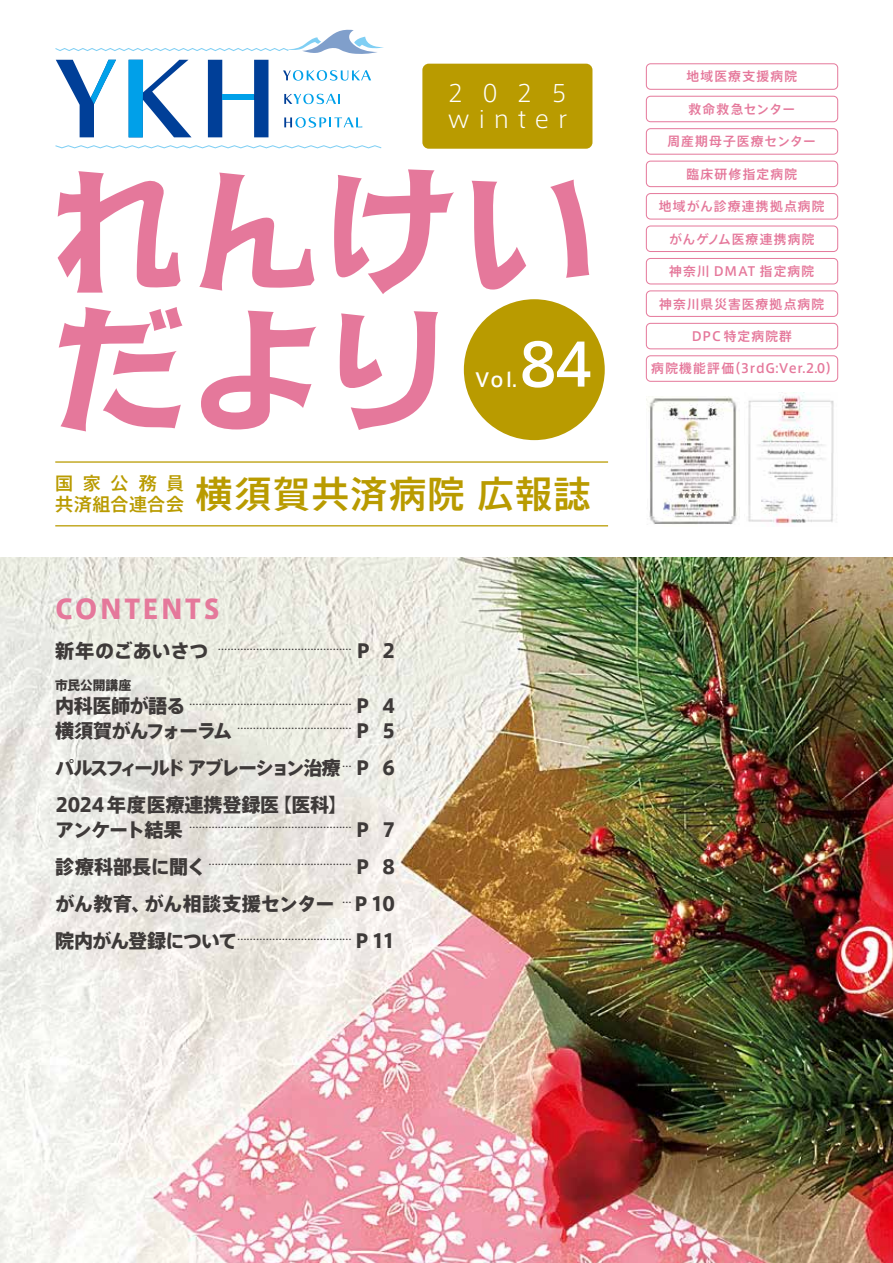
<style>
.page{position:relative;width:893px;height:1263px;background:#fff}
.page>*{position:absolute;margin:0;border:0;box-sizing:border-box;transform-origin:0 0}
.t1{font:127.5px/138.1px "R Pkango K 8";letter-spacing:.08em;color:#e5789b}
.t2{font:500 58.5px "Axis Std";color:#fff}
.t3{font:500 37.2px "Axis Std";letter-spacing:.035em;color:#b99b00}
.t4{font:800 26.55px "Axis Std";letter-spacing:.105em;color:#e5789b}
.t5{font:300 23.4px/26.5px "Axis Std";letter-spacing:.365em;color:#fff}
.t6{font:800 19.2px/37.2px "Axis Std";letter-spacing:-.055em;color:#3e3a39;text-align:justify}
.t7{font:800 19.2px/37.2px "Axis Std";letter-spacing:-.025em;color:#3e3a39}
.t8{font:500 19.2px "Axis Std";color:#fff}
.t9{font:500 18px "Axis Std";letter-spacing:.53em;color:#b99b00}
.t10{font:500 12.75px "Axis Std";letter-spacing:.09em;color:#e5789b}
.t11{font:500 12.75px "Axis Std";letter-spacing:.035em;color:#e5789b}
.t12{font:800 12.75px "Axis Std";letter-spacing:-.01em;color:#3e3a39}
.t13{font:800 9.6px "Axis Std";color:#3e3a39}
.s1{font-size:19.2px}
</style>
<div class="page">
<img style="left:0;top:557px;width:893px;height:706px">
<hr style="left:55px;top:461px;width:553px;height:2px;background:#b99b00">
<hr style="left:55px;top:525px;width:553px;height:1px;background:#b99b00">
<div style="left:422px;top:64px;width:170px;height:85px;background:#b99b00;border-radius:6px"></div>
<div style="left:646px;top:64px;width:192px;height:26px;border:1px solid #e5789b;border-radius:4px"></div>
<div style="left:646px;top:96px;width:192px;height:26px;border:1px solid #e5789b;border-radius:4px"></div>
<div style="left:646px;top:128px;width:192px;height:26px;border:1px solid #e5789b;border-radius:4px"></div>
<div style="left:646px;top:161px;width:192px;height:26px;border:1px solid #e5789b;border-radius:4px"></div>
<div style="left:646px;top:193px;width:192px;height:26px;border:1px solid #e5789b;border-radius:4px"></div>
<div style="left:646px;top:258px;width:192px;height:26px;border:1px solid #e5789b;border-radius:4px"></div>
<div style="left:646px;top:291px;width:192px;height:26px;border:1px solid #e5789b;border-radius:4px"></div>
<div style="left:646px;top:323px;width:192px;height:26px;border:1px solid #e5789b;border-radius:4px"></div>
<div style="left:646px;top:356px;width:192px;height:25px;border:1px solid #e5789b;border-radius:4px"></div>
<img style="left:646px;top:396px;width:91px;height:129px">
<img style="left:748px;top:393px;width:89px;height:132px">
<div style="left:464px;top:299px;width:141px;height:141px;background:#b99b00;border-radius:50%"></div>
<div style="left:646px;top:226px;width:192px;height:26px;border:1px solid #e5789b;border-radius:4px"></div>
<svg style="left:56px;top:60px;width:60px;height:77px"></svg>
<svg style="left:129px;top:60px;width:62px;height:77px"></svg>
<svg style="left:208px;top:60px;width:60px;height:77px"></svg>
<div style="left:222px;top:94px;width:32px;height:6px;background:#00a0e9"></div>
<svg style="left:55px;top:30px;width:329px;height:24px"></svg>
<svg style="left:55px;top:145px;width:326px;height:3px"></svg>
<svg style="left:283px;top:70px;width:88px;height:11px"></svg>
<svg style="left:284px;top:94px;width:56px;height:10px"></svg>
<svg style="left:284px;top:117px;width:78px;height:11px"></svg>
<h3 class="t5" style="left:448px;top:78px;width:121px">2025 winter</h3>
<h1 class="t1" style="left:55px;top:163px;width:540px">れんけいだより</h1>
<h2 class="t2" style="left:518px;top:320px;width:76px">84</h2>
<h3 class="t8" style="left:475px;top:365px;width:44px">Vol.</h3>
<h3 class="t9" style="left:55px;top:470px;width:130px">国家公務員</h3>
<h3 class="t3" style="left:55px;top:466px;width:537px"><sub>共済組合連合会</sub> 横須賀共済病院 広報誌</h3>
<h3 class="t4" style="left:55px;top:588px;width:166px">CONTENTS</h3>
<p class="t13" style="left:55px;top:641px;width:342px"><span class="s1">新年のごあいさつ</span> …………………………………… <span class="s1">P 2</span></p>
<p class="t12" style="left:55px;top:675px;width:77px">市民公開講座</p>
<p class="t13" style="left:55px;top:697px;width:342px"><span class="s1">内科医師が語る</span> …………………………………………… <span class="s1">P 4</span></p>
<h3 class="t6" style="left:55px;top:711px;width:342px">横須賀がんフォーラム <sup>………………………………</sup> P 5パルスフィールド アブレーション治療 <sup>…</sup> P 6<br>2024年度医療連携登録医【医科】</h3>
<p class="t13" style="left:55px;top:820px;width:342px"><span class="s1">アンケート結果</span> …………………………………………… <span class="s1">P 7</span></p>
<p class="t13" style="left:55px;top:857px;width:342px"><span class="s1">診療科部長に聞く</span> ……………………………………… <span class="s1">P 8</span></p>
<h3 class="t7" style="left:55px;top:884px;width:342px">がん教育、がん相談支援センター <sup>…</sup> P10院内がん登録について<sup>………………………………</sup> P11</h3>
<p class="t10" style="left:686px;top:67px;width:112px">地域医療支援病院</p>
<p class="t11" style="left:688px;top:99px;width:108px">救命救急センター</p>
<p class="t10" style="left:668px;top:132px;width:150px">周産期母子医療センター</p>
<p class="t10" style="left:686px;top:164px;width:112px">臨床研修指定病院</p>
<p class="t10" style="left:659px;top:197px;width:167px">地域がん診療連携拠点病院</p>
<p class="t10" style="left:669px;top:229px;width:147px">がんゲノム医療連携病院</p>
<p class="t10" style="left:669px;top:262px;width:147px">神奈川 DMAT 指定病院</p>
<p class="t10" style="left:659px;top:294px;width:167px">神奈川県災害医療拠点病院</p>
<p class="t10" style="left:692px;top:326px;width:102px">DPC 特定病院群</p>
<p class="t10" style="left:651px;top:359px;width:189px">病院機能評価（3rdG:Ver.2.0）</p>
</div>
